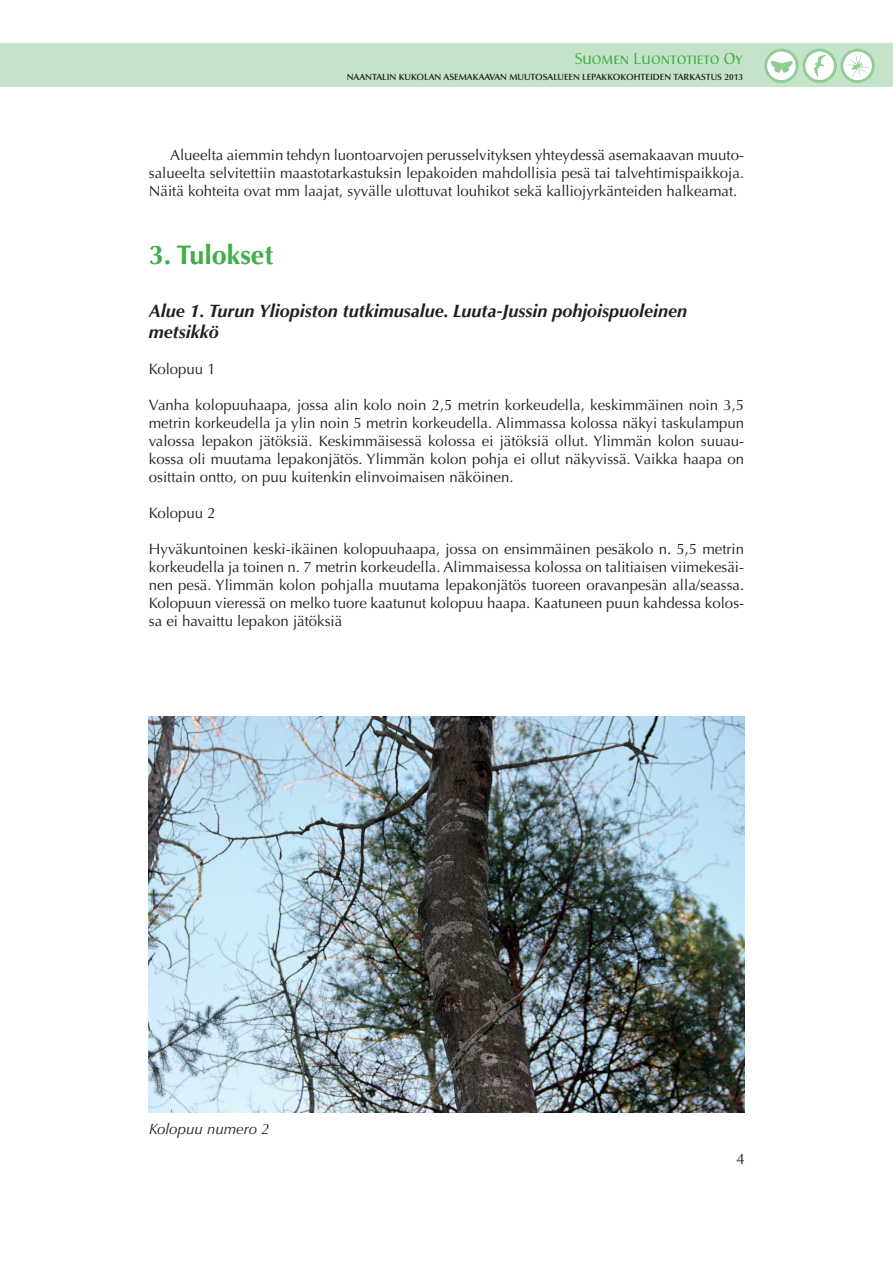
<style>
.page{position:relative;width:893px;height:1263px;background:#fff}
.page>*{position:absolute;margin:0;border:0;box-sizing:border-box;transform-origin:0 0}
.t1{font:700 27px "Optima";color:#40ae49}
.t2{font:italic 700 18px/21.6px "Optima";color:#231f20}
.t3{font:15.6px "Christiana Regular SC";color:#40ae49}
.t4{font:15px/18px "Optima";color:#231f20;text-align:justify}
.t5{font:italic 15px "Optima";color:#231f20}
.t6{font:600 9px "Optima";color:#231f20}
</style>
<div class="page">
<div style="left:0;top:43px;width:893px;height:44px;background:#c4e3c8"></div>
<svg style="left:766px;top:50px;width:31px;height:32px"></svg>
<div style="left:764px;top:49px;width:34px;height:34px;border:3px solid #8fcd97;border-radius:50%"></div>
<svg style="left:771px;top:58px;width:22px;height:15px"></svg>
<svg style="left:842px;top:50px;width:31px;height:32px"></svg>
<div style="left:840px;top:49px;width:35px;height:34px;border:3px solid #8fcd97;border-radius:50%"></div>
<svg style="left:845px;top:54px;width:25px;height:23px"></svg>
<svg style="left:804px;top:50px;width:31px;height:32px"></svg>
<div style="left:803px;top:49px;width:34px;height:34px;border:3px solid #8fcd97;border-radius:50%"></div>
<svg style="left:814px;top:55px;width:12px;height:22px"></svg>
<img style="left:149px;top:716px;width:595px;height:397px">
<p class="t3" style="left:575px;top:49px;width:170px">Suomen Luontotieto Oy</p>
<p class="t6" style="left:347px;top:71px;width:398px">NAANTALIN KUKOLAN ASEMAKAAVAN MUUTOSALUEEN LEPAKKOKOHTEIDEN TARKASTUS 2013</p>
<p class="t4" style="left:149px;top:146px;width:597px;text-indent:21px">Alueelta aiemmin tehdyn luontoarvojen perusselvityksen yhteydessä asemakaavan muuto&shy;salueelta selvitettiin maastotarkastuksin lepakoiden mahdollisia pesä tai talvehtimispaikkoja.<br>Näitä kohteita ovat mm laajat, syvälle ulottuvat louhikot sekä kalliojyrkänteiden halkeamat.</p>
<h1 class="t1" style="left:149px;top:239px;width:126px">3. Tulokset</h1>
<p class="t2" style="left:149px;top:300px;width:540px">Alue 1. Turun Yliopiston tutkimusalue. Luuta-Jussin pohjoispuoleinen metsikkö</p>
<p class="t4" style="left:149px;top:360px;width:68px">Kolopuu 1</p>
<p class="t4" style="left:149px;top:396px;width:597px">Vanha kolopuuhaapa, jossa alin kolo noin 2,5 metrin korkeudella, keskimmäinen noin 3,5 metrin korkeudella ja ylin noin 5 metrin korkeudella. Alimmassa kolossa näkyi taskulampun valossa lepakon jätöksiä. Keskimmäisessä kolossa ei jätöksiä ollut. Ylimmän kolon suuau&shy;kossa oli muutama lepakonjätös. Ylimmän kolon pohja ei ollut näkyvissä. Vaikka haapa on osittain ontto, on puu kuitenkin elinvoimaisen näköinen.</p>
<p class="t4" style="left:149px;top:504px;width:68px">Kolopuu 2</p>
<p class="t4" style="left:149px;top:540px;width:597px">Hyväkuntoinen keski-ikäinen kolopuuhaapa, jossa on ensimmäinen pesäkolo n. 5,5 metrin korkeudella ja toinen n. 7 metrin korkeudella. Alimmaisessa kolossa on talitiaisen viimekesäi&shy;nen pesä. Ylimmän kolon pohjalla muutama lepakonjätös tuoreen oravanpesän alla/seassa.<br>Kolopuun vieressä on melko tuore kaatunut kolopuu haapa. Kaatuneen puun kahdessa kolos&shy;sa ei havaittu lepakon jätöksiä</p>
<p class="t5" style="left:149px;top:1120px;width:122px">Kolopuu numero 2</p>
<p class="t4" style="left:736px;top:1150px;width:10px">4</p>
</div>
